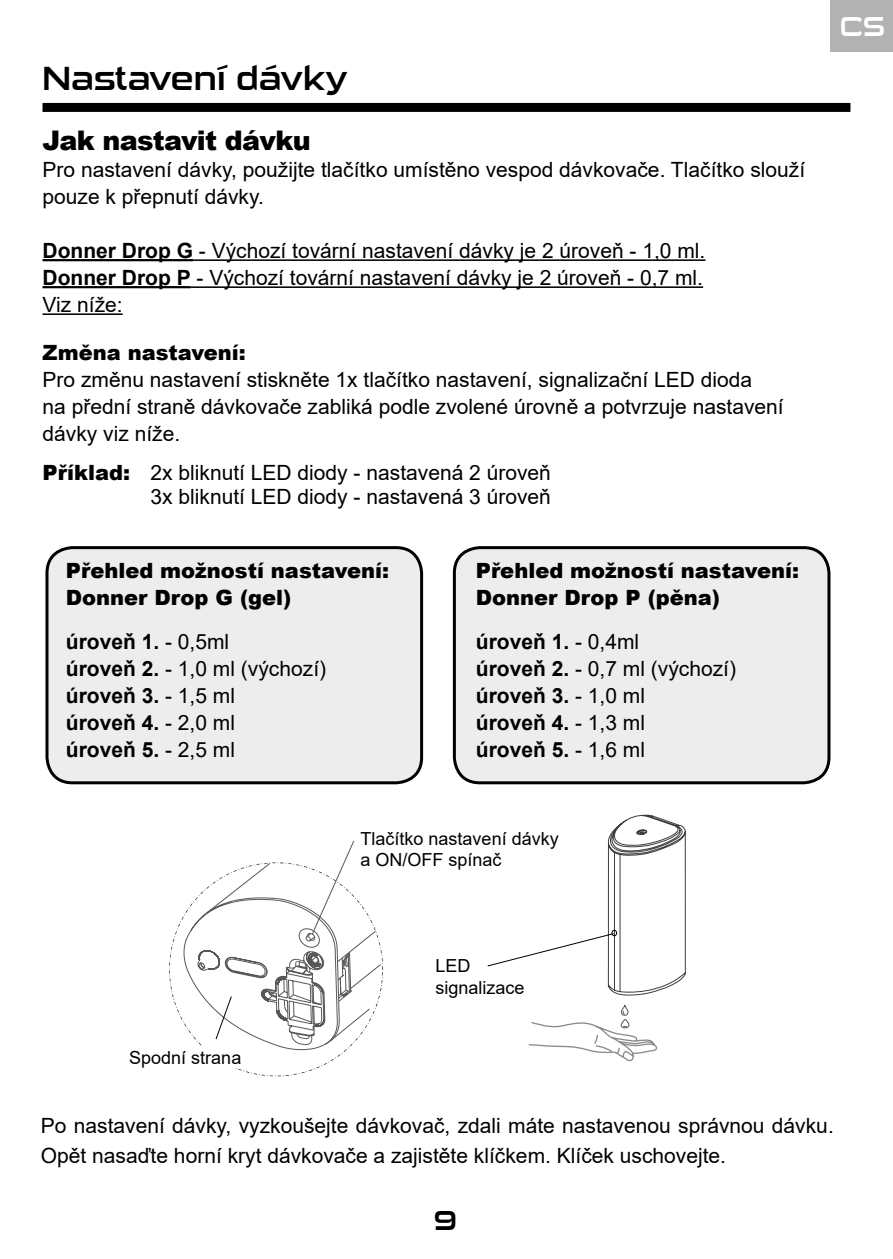
<style>
.page{position:relative;width:893px;height:1259px;background:#fff}
.page>*{position:absolute;margin:0;border:0;box-sizing:border-box;transform-origin:0 0}
.t1{font:33px "Sui Generis Rg";color:#000}
.t2{font:900 27px "Arial";letter-spacing:-.025em;color:#000}
.t3{font:27px "Sui Generis Rg";color:#fff}
.t4{font:27px "Sui Generis Rg";color:#000}
.t5{font:21px/27px "Arial";color:#000}
.t6{font:700 21px/27px "Arial";color:#000}
.t7{font:900 21px/27px "Arial";color:#000}
.t8{font:18px/21.6px "Arial";color:#000}
.s1{font-weight:700}
.s2{font-weight:900}
.s3{font-weight:400}
</style>
<div class="page">
<div style="left:830px;top:0;width:63px;height:52px;background:#b3b2b2"></div>
<div style="left:454px;top:547px;width:375px;height:236px;background:#ededed;border-radius:26px"></div>
<div style="left:453px;top:546px;width:377px;height:238px;border:3px solid #000;border-radius:26px"></div>
<div style="left:47px;top:547px;width:375px;height:236px;background:#ededed;border-radius:26px"></div>
<div style="left:45px;top:546px;width:378px;height:238px;border:3px solid #000;border-radius:26px"></div>
<svg style="left:528px;top:1004px;width:130px;height:58px"></svg>
<div style="left:44px;top:104px;width:805px;height:6px;background:#000"></div>
<div style="left:43px;top:103px;width:807px;height:9px;border:3px solid #000"></div>
<hr style="left:43px;top:259px;width:150px;height:2px;background:#000">
<hr style="left:193px;top:259px;width:512px;height:2px;background:#000">
<hr style="left:43px;top:286px;width:148px;height:2px;background:#000">
<hr style="left:191px;top:286px;width:512px;height:2px;background:#000">
<hr style="left:43px;top:313px;width:80px;height:2px;background:#000">
<div style="left:435px;top:959px;width:142px;height:51px;background:#fff"></div>
<svg style="left:169px;top:917px;width:214px;height:159px"></svg>
<svg style="left:487px;top:814px;width:199px;height:182px"></svg>
<div style="left:129px;top:1046px;width:142px;height:22px;background:#fff"></div>
<svg style="left:183px;top:840px;width:199px;height:210px"></svg>
<h1 class="t1" style="left:43px;top:59px;width:307px">Nastavení dávky</h1>
<p class="t2" style="left:43px;top:121px;width:270px">Jak nastavit dávku</p>
<p class="t5" style="left:43px;top:156px;width:764px">Pro nastavení dávky, použijte tlačítko umístěno vespod dávkovače. Tlačítko slouží pouze k přepnutí dávky.</p>
<p class="t5" style="left:43px;top:237px;width:664px;text-align:justify"><span class="s1">Donner Drop G</span> - Výchozí tovární nastavení dávky je 2 úroveň - 1,0 ml.<br><span class="s1">Donner Drop P</span> - Výchozí tovární nastavení dávky je 2 úroveň - 0,7 ml.<br>Viz níže:</p>
<p class="t7" style="left:43px;top:338px;width:205px">Změna nastavení:</p>
<p class="t5" style="left:43px;top:366px;width:743px">Pro změnu nastavení stiskněte 1x tlačítko nastavení, signalizační LED dioda<br>na přední straně dávkovače zabliká podle zvolené úrovně a potvrzuje nastavení dávky viz níže.</p>
<p class="t5" style="left:43px;top:460px;width:510px;line-height:24px;text-align:right"><span class="s2">Příklad:</span> 2x bliknutí LED diody - nastavená 2 úroveň<br>3x bliknutí LED diody - nastavená 3 úroveň</p>
<p class="t7" style="left:66px;top:556px;width:325px">Přehled možností nastavení:<br>Donner Drop G (gel)</p>
<p class="t6" style="left:66px;top:628px;width:262px">úroveň 1. <span class="s3">- 0,5ml<br></span>úroveň 2. <span class="s3">- 1,0 ml (výchozí) </span>úroveň 3. <span class="s3">- 1,5 ml<br></span>úroveň 4. <span class="s3">- 2,0 ml<br></span>úroveň 5. <span class="s3">- 2,5 ml</span></p>
<p class="t7" style="left:476px;top:556px;width:325px">Přehled možností nastavení:<br>Donner Drop P (pěna)</p>
<p class="t6" style="left:476px;top:628px;width:262px">úroveň 1. <span class="s3">- 0,4ml<br></span>úroveň 2. <span class="s3">- 0,7 ml (výchozí) </span>úroveň 3. <span class="s3">- 1,0 ml<br></span>úroveň 4. <span class="s3">- 1,3 ml<br></span>úroveň 5. <span class="s3">- 1,6 ml</span></p>
<p class="t8" style="left:361px;top:827px;width:200px">Tlačítko nastavení dávky a ON/OFF spínač</p>
<p class="t3" style="left:840px;top:11px;width:47px">CS</p>
<p class="t8" style="left:129px;top:1046px;width:114px">Spodní strana</p>
<p class="t8" style="left:435px;top:955px;width:91px">LED signalizace</p>
<p class="t5" style="left:41px;top:1110px;width:794px;line-height:30px">Po nastavení dávky, vyzkoušejte dávkovač, zdali máte nastavenou správnou dávku.<br>Opět nasaďte horní kryt dávkovače a zajistěte klíčkem. Klíček uschovejte.</p>
<p class="t4" style="left:434px;top:1204px;width:25px">9</p>
</div>
